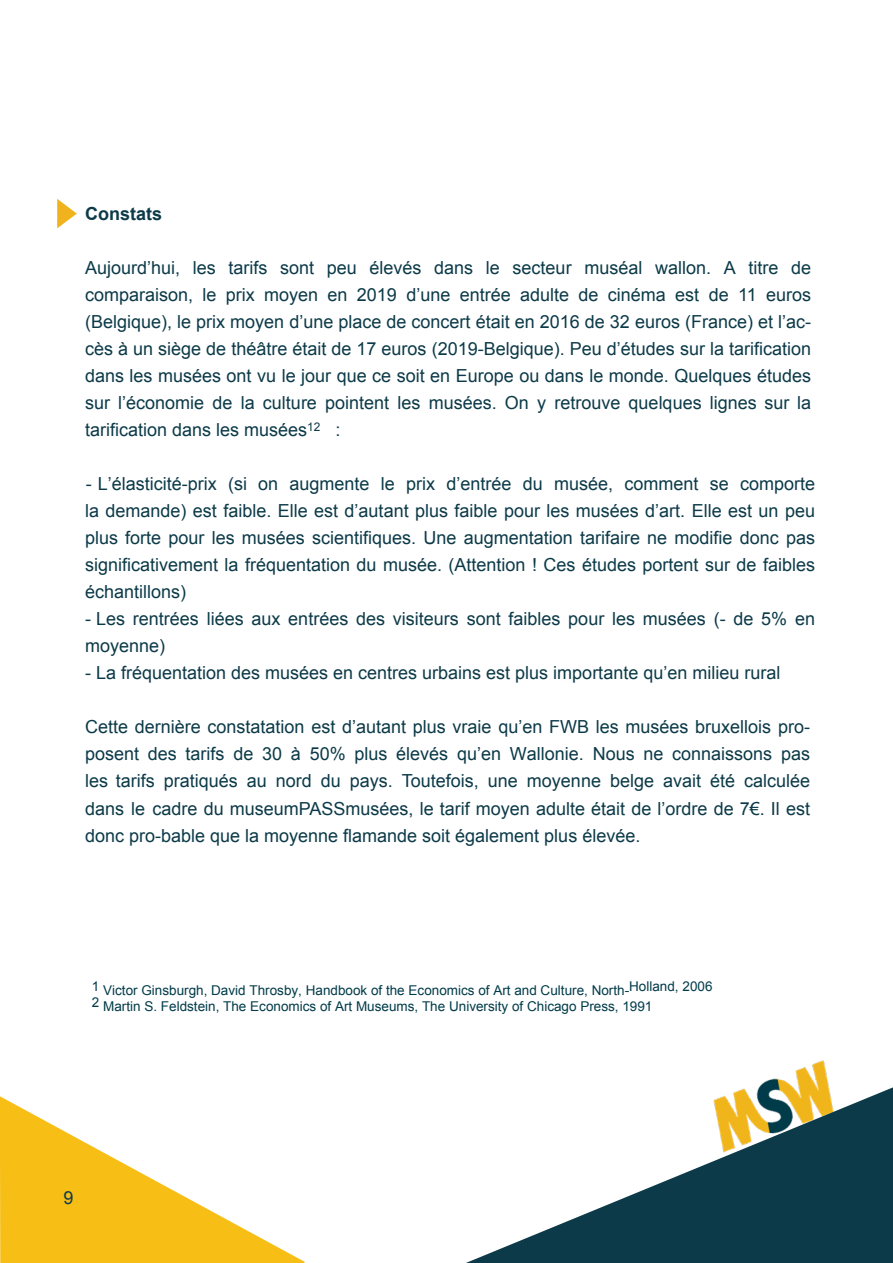
<style>
.page{position:relative;width:893px;height:1263px;background:#fff}
.page>*{position:absolute;margin:0;border:0;box-sizing:border-box;transform-origin:0 0}
.t1{font:18px/27px "Arial";color:#0c3a48;text-align:justify}
.t2{font:700 18px "Arial";color:#0c3a48}
.t3{font:13.5px/16.2px "Arial";color:#003b49}
.s1{font-style:inherit}
</style>
<div class="page">
<svg style="left:0;top:1096px;width:305px;height:167px"></svg>
<img style="left:759px;top:1060px;width:70px;height:27px">
<svg style="left:466px;top:1087px;width:427px;height:176px;fill:#0c3b49"></svg>
<svg style="left:57px;top:199px;width:20px;height:29px"></svg>
<p class="t2" style="left:85px;top:202px;width:79px">Constats</p>
<p class="t1" style="left:85px;top:255px;width:728px">Aujourd’hui, les tarifs sont peu élevés dans le secteur muséal wallon. A titre de comparaison, le prix moyen en 2019 d’une entrée adulte de cinéma est de 11 euros (Belgique), le prix moyen d’une place de concert était en 2016 de 32 euros (France) et l’ac&shy;cès à un siège de théâtre était de 17 euros (2019-Belgique). Peu d’études sur la tarification dans les musées ont vu le jour que ce soit en Europe ou dans le monde. Quelques études sur l’économie de la culture pointent les musées. On <span class="s1">y</span> retrouve quelques lignes sur la tarification dans les musées<sup>12</sup> :</p>
<p class="t1" style="left:85px;top:471px;width:731px">- L’élasticité-prix (si on augmente le prix d’entrée du musée, comment se comporte la demande) est faible. Elle est d’autant plus faible pour les musées d’art. Elle est un peu plus forte pour les musées scientifiques. Une augmentation tarifaire ne modifie donc pas significativement la fréquentation du musée. (Attention ! Ces études portent sur de faibles échantillons)</p>
<p class="t1" style="left:85px;top:606px;width:731px">- Les rentrées liées aux entrées des visiteurs sont faibles pour les musées (- de 5% en moyenne)</p>
<p class="t1" style="left:85px;top:660px;width:697px">- La fréquentation des musées en centres urbains est plus importante qu’en milieu rural</p>
<p class="t1" style="left:85px;top:714px;width:726px">Cette dernière constatation est d’autant plus vraie qu’en FWB les musées bruxellois pro&shy;posent des tarifs de 30 à 50% plus élevés qu’en Wallonie. Nous ne connaissons pas les tarifs pratiqués au nord du pays. Toutefois, une moyenne belge avait été calculée dans le cadre du museumPASSmusées, le tarif moyen adulte était de l’ordre de 7€. Il est donc pro-bable que la moyenne flamande soit également plus élevée.</p>
<p class="t3" style="left:92px;top:982px;width:622px">1 Victor Ginsburgh, David Throsby, Handbook of the Economics of Art and Culture, North-Holland, 2006<br>2 Martin S. Feldstein, The Economics of Art Museums, The University of Chicago Press, 1991</p>
<p class="t1" style="left:64px;top:1184px;width:12px">9</p>
</div>
